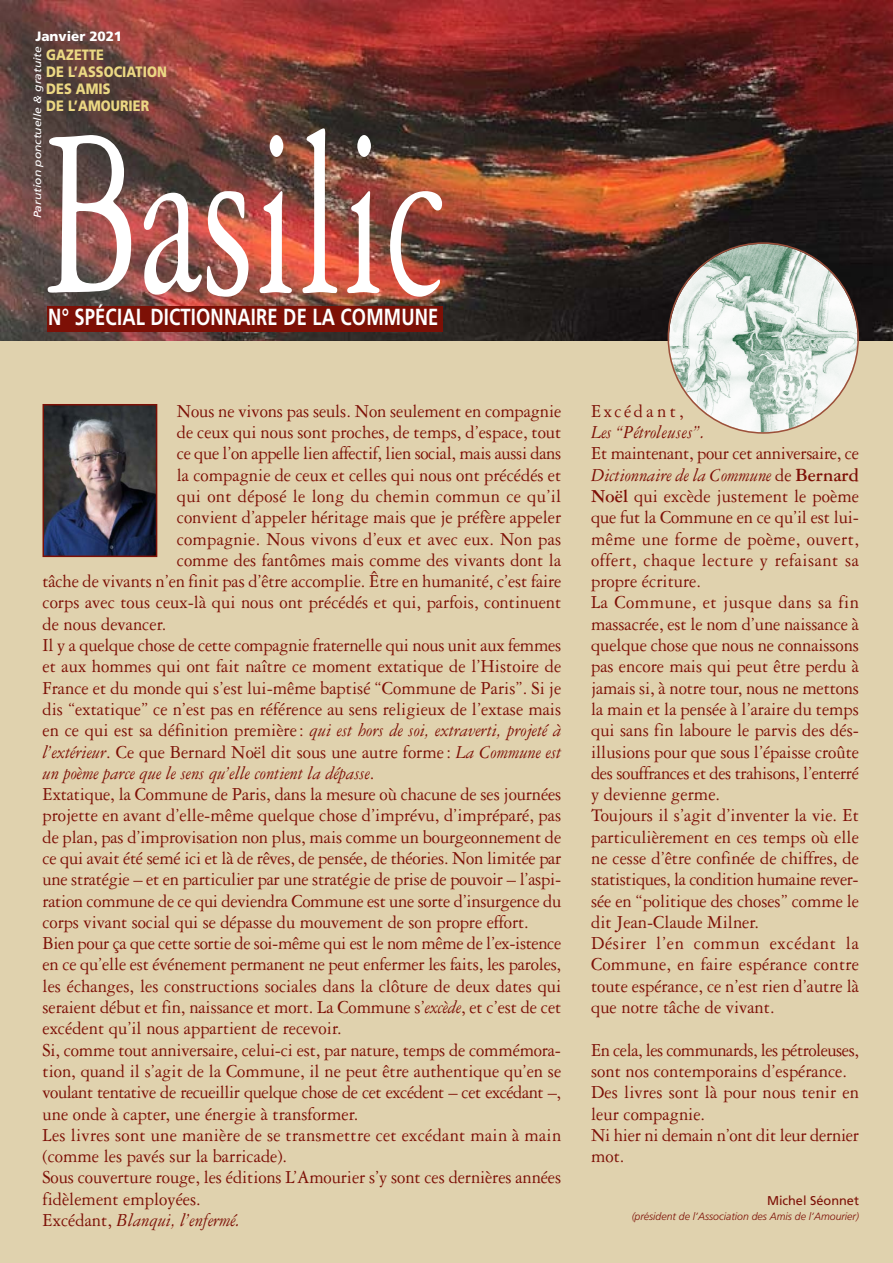
<style>
.page{position:relative;width:893px;height:1263px;background:#fff}
.page>*{position:absolute;margin:0;border:0;box-sizing:border-box;transform-origin:0 0}
.t1{font:255px "Garamond Three";color:#fff;scale:.62 1}
.t2{font:700 23.25px "Frutiger";letter-spacing:.01em;color:#fff;scale:.79 1}
.t3{font:19.5px/21.3px "Garamond Three";color:#7d1006;scale:.95 1}
.t4{font:italic 19.5px "Garamond Three";color:#7d1006;scale:.95 1}
.t5{font:19.5px "Garamond Three";letter-spacing:-.02em;color:#7d1006;scale:.95 1}
.t6{font:19.5px "Garamond Three";letter-spacing:-.025em;color:#7d1006;scale:.95 1}
.t7{font:19.5px "Garamond Three";letter-spacing:.135em;color:#7d1006;scale:.95 1}
.t8{font:900 15px/17.2px "Frutiger";letter-spacing:.005em;color:#ebd883;scale:.85 1}
.t9{font:900 13.5px "Frutiger";letter-spacing:-.005em;color:#fff}
.t10{font:12.75px "Frutiger";color:#7d1006}
.t11{font:italic 300 10.5px "Frutiger";color:#7d1006}
.t12{font:italic 10.5px "Frutiger";color:#fff;scale:1.15 1}
.s1{font-style:normal}
.s2{font-style:italic}
.s3{font-weight:700}
</style>
<div class="page">
<div style="left:0;top:340px;width:893px;height:923px;background:#e0d2ae"></div>
<img style="left:0;top:0;width:893px;height:340px">
<div style="left:47px;top:306px;width:395px;height:26px;background:#7d1006"></div>
<img style="left:46px;top:407px;width:108px;height:147px">
<div style="left:43px;top:404px;width:114px;height:153px;border:2px solid #7d1006"></div>
<svg style="left:668px;top:242px;width:191px;height:192px"></svg>
<p class="t9" style="left:36px;top:31px;width:88px">Janvier 2021</p>
<p class="t12" style="left:33px;top:218px;width:151px;rotate:-90deg">Parution ponctuelle &amp; gratuite</p>
<p class="t8" style="left:46px;top:47px;width:144px">GAZETTE<br>DE L’ASSOCIATION<br>DES AMIS<br>DE L’AMOURIER</p>
<h1 class="t1" style="left:44px;top:129px;width:652px">Basilic</h1>
<p class="t2" style="left:48px;top:308px;width:495px">N° SPÉCIAL DICTIONNAIRE DE LA COMMUNE</p>
<p class="t3" style="left:177px;top:402px;width:406px">Nous ne vivons pas seuls. Non seulement en compagnie</p>
<p class="t3" style="left:177px;top:423px;width:406px">de ceux qui nous sont proches, de temps, d’espace, tout</p>
<p class="t5" style="left:177px;top:447px;width:406px">ce que l’on appelle lien affectif, lien social, mais aussi dans</p>
<p class="t3" style="left:177px;top:466px;width:406px">la compagnie de ceux et celles qui nous ont précédés et</p>
<p class="t3" style="left:177px;top:487px;width:406px">qui ont déposé le long du chemin commun ce qu’il</p>
<p class="t3" style="left:177px;top:508px;width:406px">convient d’appeler héritage mais que je préfère appeler</p>
<p class="t3" style="left:177px;top:530px;width:406px">compagnie. Nous vivons d’eux et avec eux. Non pas</p>
<p class="t3" style="left:177px;top:551px;width:406px">comme des fantômes mais comme des vivants dont la</p>
<p class="t3" style="left:43px;top:572px;width:547px">tâche de vivants n’en finit pas d’être accomplie. Être en humanité, c’est faire</p>
<p class="t3" style="left:43px;top:594px;width:548px">corps avec tous ceux-là qui nous ont précédés et qui, parfois, continuent</p>
<p class="t3" style="left:43px;top:615px;width:132px">de nous devancer.</p>
<p class="t3" style="left:43px;top:636px;width:548px">Il y a quelque chose de cette compagnie fraternelle qui nous unit aux femmes</p>
<p class="t3" style="left:43px;top:657px;width:548px">et aux hommes qui ont fait naître ce moment extatique de l’Histoire de</p>
<p class="t3" style="left:43px;top:679px;width:548px">France et du monde qui s’est lui-même baptisé “Commune de Paris”. Si je</p>
<p class="t3" style="left:43px;top:700px;width:547px">dis “extatique” ce n’est pas en référence au sens religieux de l’extase mais</p>
<p class="t4" style="left:43px;top:723px;width:548px"><span class="s1">en ce qui est sa définition première :</span> qui est hors de soi, extraverti, projeté à</p>
<p class="t3" style="left:43px;top:743px;width:548px"><span class="s2">l’extérieur</span>. Ce que Bernard Noël dit sous une autre forme : <span class="s2">La Commune est</span></p>
<p class="t4" style="left:43px;top:766px;width:351px">un poème parce que le sens qu’elle contient la dépasse<span class="s1">.</span></p>
<p class="t3" style="left:43px;top:785px;width:548px">Extatique, la Commune de Paris, dans la mesure où chacune de ses journées</p>
<p class="t3" style="left:43px;top:807px;width:547px">projette en avant d’elle-même quelque chose d’imprévu, d’impréparé, pas</p>
<p class="t3" style="left:43px;top:828px;width:548px">de plan, pas d’improvisation non plus, mais comme un bourgeonnement de</p>
<p class="t3" style="left:43px;top:849px;width:548px">ce qui avait été semé ici et là de rêves, de pensée, de théories. Non limitée par</p>
<p class="t3" style="left:43px;top:870px;width:547px">une stratégie – et en particulier par une stratégie de prise de pouvoir – l’aspi-</p>
<p class="t3" style="left:43px;top:892px;width:548px">ration commune de ce qui deviendra Commune est une sorte d’insurgence du</p>
<p class="t3" style="left:43px;top:913px;width:513px">corps vivant social qui se dépasse du mouvement de son propre effort.</p>
<p class="t5" style="left:43px;top:937px;width:548px">Bien pour ça que cette sortie de soi-même qui est le nom même de l’ex-istence</p>
<p class="t3" style="left:43px;top:956px;width:547px">en ce qu’elle est événement permanent ne peut enfermer les faits, les paroles,</p>
<p class="t3" style="left:43px;top:977px;width:548px">les échanges, les constructions sociales dans la clôture de deux dates qui</p>
<p class="t3" style="left:43px;top:998px;width:548px">seraient début et fin, naissance et mort. La Commune s’<span class="s2">excède</span>, et c’est de cet</p>
<p class="t3" style="left:43px;top:1019px;width:316px">excédent qu’il nous appartient de recevoir.</p>
<p class="t3" style="left:43px;top:1041px;width:547px">Si, comme tout anniversaire, celui-ci est, par nature, temps de commémora-</p>
<p class="t3" style="left:43px;top:1062px;width:548px">tion, quand il s’agit de la Commune, il ne peut être authentique qu’en se</p>
<p class="t6" style="left:43px;top:1086px;width:548px">voulant tentative de recueillir quelque chose de cet excédent – cet excédant –,</p>
<p class="t3" style="left:43px;top:1105px;width:334px">une onde à capter, une énergie à transformer.</p>
<p class="t3" style="left:43px;top:1126px;width:548px">Les livres sont une manière de se transmettre cet excédant main à main</p>
<p class="t3" style="left:43px;top:1147px;width:259px">(comme les pavés sur la barricade).</p>
<p class="t3" style="left:43px;top:1169px;width:547px">Sous couverture rouge, les éditions L’Amourier s’y sont ces dernières années</p>
<p class="t3" style="left:43px;top:1190px;width:168px">fidèlement employées.</p>
<p class="t4" style="left:43px;top:1213px;width:210px"><span class="s1">Excédant,</span> Blanqui, l’enfermé.</p>
<p class="t7" style="left:591px;top:404px;width:99px">Excédant,</p>
<p class="t4" style="left:591px;top:425px;width:122px">Les “Pétroleuses”.</p>
<p class="t3" style="left:591px;top:445px;width:284px">Et maintenant, pour cet anniversaire, ce <span class="s2">Dictionnaire de la Commune</span> de <span class="s3">Bernard Noël</span> qui excède justement le poème que fut la Commune en ce qu’il est lui&shy;même une forme de poème, ouvert, offert, chaque lecture y refaisant sa propre écriture.<br>La Commune, et jusque dans sa fin massacrée, est le nom d’une naissance à quelque chose que nous ne connaissons pas encore mais qui peut être perdu à jamais si, à notre tour, nous ne mettons la main et la pensée à l’araire du temps qui sans fin laboure le parvis des dés&shy;illusions pour que sous l’épaisse croûte des souffrances et des trahisons, l’enterré y devienne germe.<br>Toujours il s’agit d’inventer la vie. Et particulièrement en ces temps où elle ne cesse d’être confinée de chiffres, de statistiques, la condition humaine rever - sée en “politique des choses” comme le dit Jean-Claude Milner.<br>Désirer l’en commun excédant la Commune, en faire espérance contre toute espérance, ce n’est rien d’autre là que notre tâche de vivant.</p>
<p class="t3" style="left:591px;top:1041px;width:284px">En cela, les communards, les pétroleuses, sont nos contemporains d’espérance.<br>Des livres sont là pour nous tenir en leur compagnie.<br>Ni hier ni demain n’ont dit leur dernier mot.</p>
<p class="t10" style="left:767px;top:1195px;width:93px">Michel Séonnet</p>
<p class="t11" style="left:632px;top:1212px;width:229px">(président de l’Association des Amis de l’Amourier)</p>
</div>
